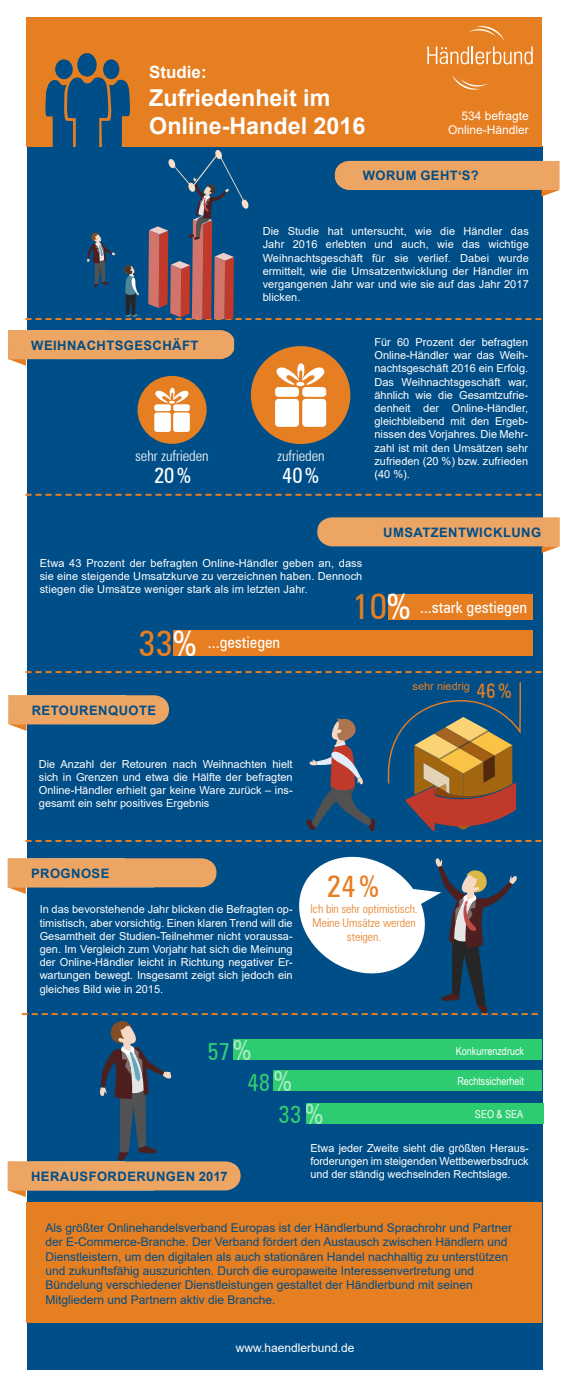
<style>
.page{position:relative;width:567px;height:1389px;background:#fff}
.page>*{position:absolute;margin:0;border:0;box-sizing:border-box;transform-origin:0 0}
.t1{font:condensed 30.1px "Zurich BT";color:#e67e22}
.t2{font:condensed 28.2px "Zurich BT";color:#fff}
.t3{font:condensed 24px "Zurich BT";color:#2ecc71}
.t4{font:700 23.3px/27.9px "Arial";color:#fff}
.t5{font:condensed 21.3px "Zurich BT";color:#fff}
.t6{font:700 16.9px "Arial";color:#fff}
.t7{font:condensed 16.1px "Zurich BT";color:#fff}
.t8{font:300 condensed 14.7px "Zurich BT";color:#fff}
.t9{font:700 13px "Arial";letter-spacing:.035em;color:#004e87}
.t10{font:12px/14.4px "Arial";color:#004e87}
.t11{font:300 condensed 12px/14px "Zurich BT";color:#e67e22;text-align:center}
.t12{font:12px/14.4px "Arial";color:#fff;text-align:right}
.t13{font:11px/13.2px "Arial";color:#fff;text-align:justify}
.t14{font:11px "Arial Narrow";color:#fff}
.t15{font:11px "Arial";color:#e67e22}
.s1{font-size:35.4px;color:#e67e22}
.s2{font-size:35.4px}
.s3{font-family:"Zurich BT";font-stretch:condensed;font-size:20.3px}
.s4{font-size:28.2px;color:#fff}
</style>
<div class="page">
<div style="left:27px;top:146px;width:516px;height:1223px;background:#004e87"></div>
<div style="left:26px;top:17px;width:516px;height:130px;background:#e67e22"></div>
<div style="left:77px;top:53px;width:19px;height:23px;background:#004e87;border-radius:50%"></div>
<div style="left:55px;top:59px;width:18px;height:20px;background:#004e87;border-radius:50%"></div>
<div style="left:103px;top:59px;width:16px;height:20px;background:#004e87;border-radius:50%"></div>
<svg style="left:427px;top:26px;width:106px;height:38px"></svg>
<svg style="left:26px;top:494px;width:515px;height:2px"></svg>
<svg style="left:26px;top:671px;width:515px;height:2px"></svg>
<svg style="left:26px;top:840px;width:515px;height:2px"></svg>
<div style="left:26px;top:1202px;width:516px;height:120px;background:#e67e22"></div>
<svg style="left:8px;top:330px;width:226px;height:36px"></svg>
<svg style="left:387px;top:682px;width:134px;height:150px"></svg>
<svg style="left:306px;top:718px;width:69px;height:113px"></svg>
<svg style="left:26px;top:75px;width:534px;height:245px"></svg>
<div style="left:388px;top:594px;width:145px;height:25px;background:#e67e22"></div>
<div style="left:173px;top:630px;width:360px;height:26px;background:#e67e22"></div>
<div style="left:138px;top:376px;width:69px;height:68px;background:#e67e22;border-radius:50%"></div>
<div style="left:154px;top:413px;width:17px;height:19px;background:#fff;border-radius:2px"></div>
<div style="left:173px;top:413px;width:17px;height:19px;background:#fff;border-radius:2px"></div>
<svg style="left:154px;top:388px;width:35px;height:23px"></svg>
<div style="left:251px;top:346px;width:99px;height:98px;background:#e67e22;border-radius:50%"></div>
<div style="left:275px;top:399px;width:24px;height:28px;background:#fff;border-radius:3px"></div>
<div style="left:302px;top:399px;width:24px;height:28px;background:#fff;border-radius:3px"></div>
<svg style="left:275px;top:363px;width:50px;height:34px"></svg>
<svg style="left:317px;top:517px;width:243px;height:36px"></svg>
<svg style="left:9px;top:695px;width:160px;height:36px"></svg>
<svg style="left:8px;top:856px;width:530px;height:341px"></svg>
<div style="left:273px;top:1071px;width:269px;height:20px;background:#2ecc71"></div>
<div style="left:233px;top:1040px;width:309px;height:20px;background:#2ecc71"></div>
<div style="left:306px;top:1103px;width:238px;height:21px;background:#2ecc71"></div>
<h3 class="t6" style="left:149px;top:60px;width:59px">Studie:</h3>
<h3 class="t4" style="left:149px;top:84px;width:218px">Zufriedenheit im<br>Online-Handel 2016</h3>
<p class="t12" style="left:448px;top:108px;width:82px">534 befragte<br>Online-Händler</p>
<p class="t9" style="left:363px;top:167px;width:118px">WORUM GEHT‘S?</p>
<p class="t13" style="left:263px;top:225px;width:268px">Die Studie hat untersucht, wie die Händler das Jahr 2016 erlebten und auch, wie das wichtige Weihnachtsgeschäft für sie verlief. Dabei wurde ermittelt, wie die Umsatzentwicklung der Händler im vergangenen Jahr war und wie sie auf das Jahr 2017 blicken.</p>
<p class="t9" style="left:31px;top:336px;width:169px">WEIHNACHTSGESCHÄFT</p>
<h3 class="t8" style="left:135px;top:446px;width:75px">sehr zufrieden</h3>
<h3 class="t8" style="left:277px;top:446px;width:49px">zufrieden</h3>
<h3 class="t5" style="left:154px;top:463px;width:38px">20%</h3>
<h3 class="t5" style="left:282px;top:463px;width:38px">40%</h3>
<p class="t13" style="left:374px;top:336px;width:155px">Für 60 Prozent der befragten Online-Händler war das Weih&shy;nachtsgeschäft 2016 ein Erfolg.<br>Das Weihnachtsgeschäft war, ähnlich wie die Gesamtzufrie&shy;denheit der Online-Händler, gleichbleibend mit den Ergeb&shy;nissen des Vorjahres. Die Mehr&shy;zahl ist mit den Umsätzen sehr zufrieden (20 %) bzw. zufrieden (40 %).</p>
<p class="t9" style="left:383px;top:524px;width:159px">UMSATZENTWICKLUNG</p>
<p class="t13" style="left:40px;top:556px;width:324px">Etwa 43 Prozent der befragten Online-Händler geben an, dass sie eine steigende Umsatzkurve zu verzeichnen haben. Dennoch stiegen die Umsätze weniger stark als im letzten Jahr.</p>
<h3 class="t7" style="left:352px;top:597px;width:176px"><span class="s1">10</span><span class="s2">%</span> ...stark gestiegen</h3>
<h3 class="t7" style="left:139px;top:633px;width:143px"><span class="s1">33</span><span class="s2">%</span> ...gestiegen</h3>
<p class="t9" style="left:32px;top:694px;width:217px">JEDOCH NICHT MEHR UMSÄTZE</p>
<p class="t9" style="left:32px;top:702px;width:126px">RETOURENQUOTE</p>
<p class="t13" style="left:39px;top:757px;width:255px">Die Anzahl der Retouren nach Weihnachten hielt sich in Grenzen und etwa die Hälfte der befragten Online-Händler erhielt gar keine Ware zurück – ins&shy;gesamt ein sehr positives Ergebnis</p>
<p class="t9" style="left:31px;top:865px;width:80px">PROGNOSE</p>
<p class="t15" style="left:413px;top:679px;width:100px">sehr niedrig <span class="s3">46%</span></p>
<h1 class="t1" style="left:327px;top:868px;width:53px">24%</h1>
<p class="t13" style="left:40px;top:903px;width:254px">In das bevorstehende Jahr blicken die Befragten op&shy;timistisch, aber vorsichtig. Einen klaren Trend will die Gesamtheit der Studien-Teilnehmer nicht voraussa&shy;gen. Im Vergleich zum Vorjahr hat sich die Meinung der Online-Händler leicht in Richtung negativer Er&shy;wartungen bewegt. Insgesamt zeigt sich jedoch ein gleiches Bild wie in 2015.</p>
<p class="t11" style="left:310px;top:902px;width:109px">Ich bin sehr optimistisch.<br>Meine Umsätze werden steigen.</p>
<h3 class="t3" style="left:207px;top:1037px;width:45px">57<span class="s4">%</span></h3>
<p class="t14" style="left:456px;top:1043px;width:70px">Konkurrenzdruck</p>
<h2 class="t2" style="left:273px;top:1064px;width:20px">%</h2>
<h3 class="t3" style="left:278px;top:1100px;width:47px">33<span class="s4">%</span></h3>
<p class="t14" style="left:475px;top:1106px;width:50px">SEO &amp; SEA</p>
<p class="t13" style="left:310px;top:1141px;width:220px">Etwa jeder Zweite sieht die größten Heraus&shy;forderungen im steigenden Wettbewerbsdruck und der ständig wechselnden Rechtslage.</p>
<h3 class="t3" style="left:247px;top:1068px;width:24px">48</h3>
<p class="t14" style="left:457px;top:1073px;width:68px">Rechtssicherheit</p>
<p class="t9" style="left:31px;top:1168px;width:198px">HERAUSFORDERUNGEN 2017</p>
<p class="t10" style="left:45px;top:1220px;width:468px">Als größter Onlinehandelsverband Europas ist der Händlerbund Sprachrohr und Partner der E-Commerce-Branche. Der Verband fördert den Austausch zwischen Händlern und Dienstleistern, um den digitalen als auch stationären Handel nachhaltig zu unterstützen und zukunftsfähig auszurichten. Durch die europaweite Interessenvertretung und Bündelung verschiedener Dienstleistungen gestaltet der Händlerbund mit seinen Mitgliedern und Partnern aktiv die Branche.</p>
<p class="t12" style="left:236px;top:1341px;width:120px">www.haendlerbund.de</p>
</div>
